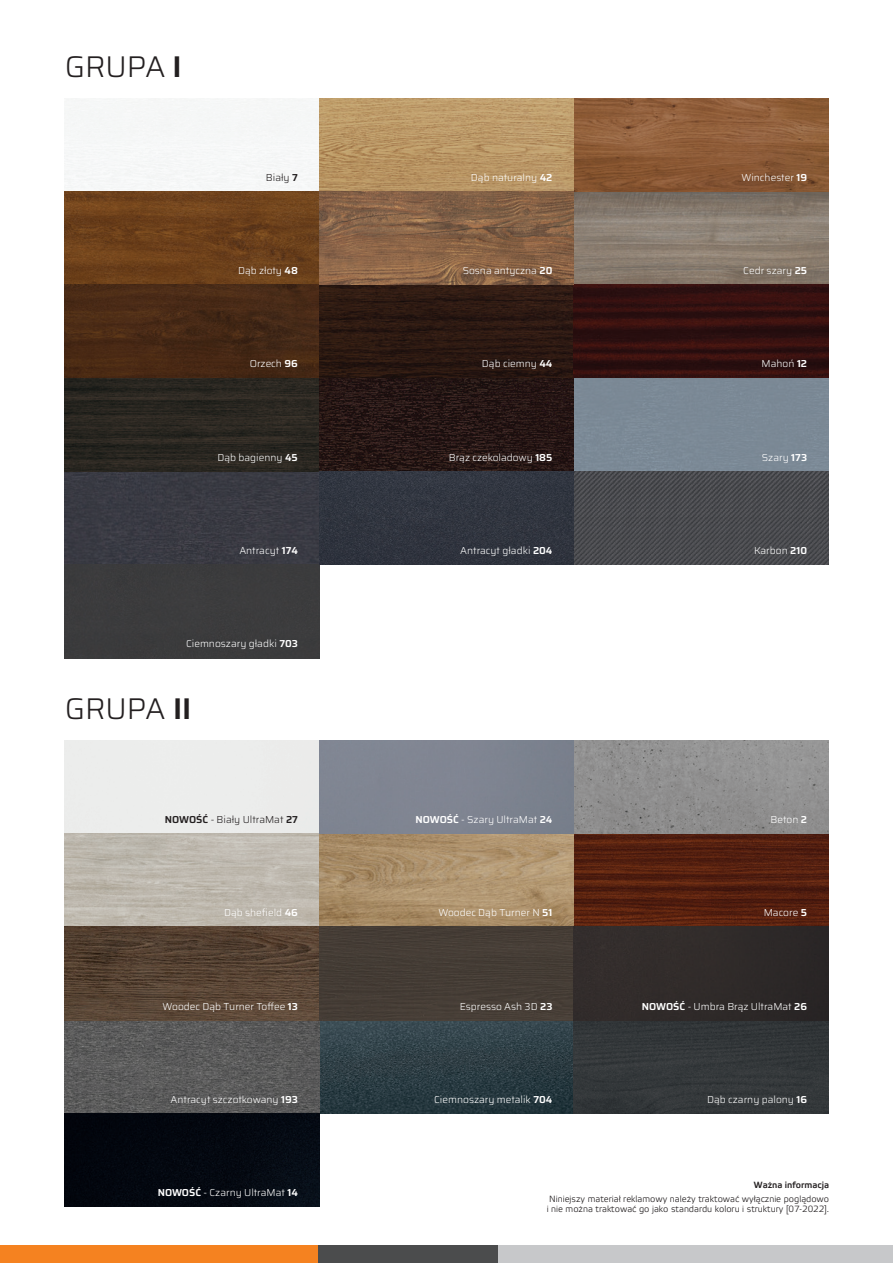
<style>
.page{position:relative;width:893px;height:1263px;background:#fff}
.page>*{position:absolute;margin:0;border:0;box-sizing:border-box;transform-origin:0 0}
.t1{font:300 30px "Saira";color:#231f20}
.t2{font:300 10.05px "Saira";color:#fff}
.t3{font:300 10.05px "Saira";color:#231f20}
.t4{font:9px/10.8px "Elektra Light Pro";color:#231f20}
.t5{font:700 9px "Elektra Light Pro";color:#231f20}
.s1{font-weight:600}
</style>
<div class="page">
<img style="left:65px;top:740px;width:763px;height:373px">
<img style="left:319px;top:98px;width:509px;height:467px">
<img style="left:65px;top:98px;width:254px;height:560px">
<div style="left:65px;top:1113px;width:254px;height:94px;background:#030810"></div>
<div style="left:0;top:1246px;width:319px;height:17px;background:#f58220"></div>
<div style="left:319px;top:1246px;width:179px;height:17px;background:#4b4c4d"></div>
<div style="left:498px;top:1246px;width:395px;height:17px;background:#c7c8ca"></div>
<h1 class="t1" style="left:65px;top:42px;width:119px">GRUPA <span class="s1">I</span></h1>
<p class="t3" style="left:266px;top:169px;width:33px">Biały <span class="s1">7</span></p>
<p class="t2" style="left:471px;top:169px;width:83px">Dąb naturalny <span class="s1">42</span></p>
<p class="t2" style="left:741px;top:169px;width:67px">Winchester <span class="s1">19</span></p>
<p class="t2" style="left:238px;top:262px;width:61px">Dąb złoty <span class="s1">48</span></p>
<p class="t2" style="left:463px;top:262px;width:91px">Sosna antyczna <span class="s1">20</span></p>
<p class="t2" style="left:743px;top:262px;width:65px">Cedr szary <span class="s1">25</span></p>
<p class="t2" style="left:250px;top:356px;width:50px">Orzech <span class="s1">96</span></p>
<p class="t2" style="left:482px;top:356px;width:72px">Dąb ciemny <span class="s1">44</span></p>
<p class="t2" style="left:762px;top:356px;width:47px">Mahoń <span class="s1">12</span></p>
<p class="t2" style="left:217px;top:449px;width:82px">Dąb bagienny <span class="s1">45</span></p>
<p class="t2" style="left:449px;top:449px;width:105px">Brąz czekoladowy <span class="s1">185</span></p>
<p class="t2" style="left:762px;top:449px;width:47px">Szary <span class="s1">173</span></p>
<p class="t2" style="left:239px;top:542px;width:60px">Antracyt <span class="s1">174</span></p>
<p class="t2" style="left:460px;top:542px;width:94px">Antracyt gładki <span class="s1">204</span></p>
<p class="t2" style="left:754px;top:542px;width:55px">Karbon <span class="s1">210</span></p>
<p class="t2" style="left:186px;top:636px;width:113px">Ciemnoszary gładki <span class="s1">703</span></p>
<h1 class="t1" style="left:65px;top:684px;width:128px">GRUPA <span class="s1">II</span></h1>
<p class="t3" style="left:165px;top:811px;width:134px"><span class="s1">NOWOŚĆ</span> - Biały UltraMat <span class="s1">27</span></p>
<p class="t2" style="left:416px;top:811px;width:138px"><span class="s1">NOWOŚĆ</span> - Szary UltraMat <span class="s1">24</span></p>
<p class="t2" style="left:770px;top:811px;width:38px">Beton <span class="s1">2</span></p>
<p class="t2" style="left:224px;top:904px;width:75px">Dąb shefield <span class="s1">46</span></p>
<p class="t2" style="left:438px;top:904px;width:116px">Woodec Dąb Turner N <span class="s1">51</span></p>
<p class="t2" style="left:764px;top:904px;width:45px">Macore <span class="s1">5</span></p>
<p class="t2" style="left:163px;top:998px;width:137px">Woodec Dąb Turner Toffee <span class="s1">13</span></p>
<p class="t2" style="left:460px;top:998px;width:94px">Espresso Ash 3D <span class="s1">23</span></p>
<p class="t2" style="left:642px;top:998px;width:167px"><span class="s1">NOWOŚĆ</span> - Umbra Brąz UltraMat <span class="s1">26</span></p>
<p class="t2" style="left:171px;top:1091px;width:129px">Antracyt szczotkowany <span class="s1">193</span></p>
<p class="t2" style="left:434px;top:1091px;width:120px">Ciemnoszary metalik <span class="s1">704</span></p>
<p class="t2" style="left:707px;top:1091px;width:101px">Dąb czarny palony <span class="s1">16</span></p>
<p class="t2" style="left:158px;top:1184px;width:142px"><span class="s1">NOWOŚĆ</span> - Czarny UltraMat <span class="s1">14</span></p>
<p class="t5" style="left:754px;top:1180px;width:77px">Ważna informacja</p>
<p class="t4" style="left:547px;top:1193px;width:284px">Niniejszy materiał reklamowy należy traktować wyłącznie poglądowo i nie można traktować go jako standardu koloru i struktury [07-2022].</p>
</div>
